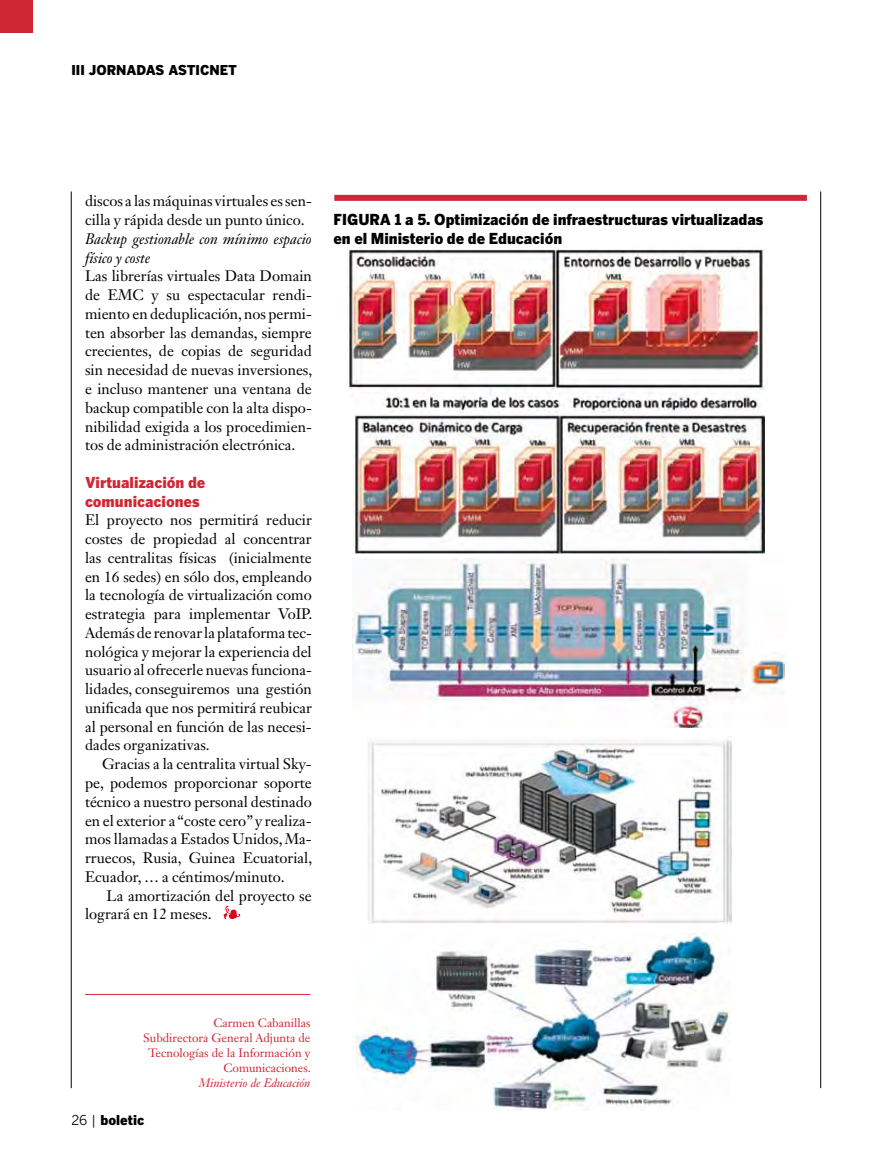
<style>
.page{position:relative;width:893px;height:1170px;background:#fff}
.page>*{position:absolute;margin:0;border:0;box-sizing:border-box;transform-origin:0 0}
.t1{font:15px/18.8px "Janson Text LT Std";color:#000;text-align:justify}
.t2{font:900 15px/18.8px "Benton Gothic";color:#000}
.t3{font:italic 15px/18.8px "Janson Text LT Std";color:#000}
.t4{font:900 15px/18.8px "Benton Gothic";color:#d02734}
.t5{font:900 13.5px "Benton Gothic";color:#000}
.t6{font:12px/15px "Janson Text LT Std";color:#d02734;text-align:right}
.t7{font:italic 12px "Janson Text LT Std";color:#d02734}
.s1{font-weight:400}
</style>
<div class="page">
<hr style="left:71px;top:191px;width:1px;height:897px;background:#000">
<hr style="left:820px;top:191px;width:1px;height:897px;background:#000">
<div style="left:0;top:0;width:33px;height:33px;background:#d02734"></div>
<svg style="left:223px;top:905px;width:17px;height:14px"></svg>
<hr style="left:85px;top:994px;width:226px;height:1px;background:#d02734">
<div style="left:334px;top:195px;width:473px;height:6px;background:#d02734"></div>
<img style="left:349px;top:249px;width:418px;height:164px">
<img style="left:354px;top:413px;width:411px;height:140px">
<img style="left:353px;top:558px;width:431px;height:169px">
<img style="left:368px;top:736px;width:363px;height:187px">
<img style="left:357px;top:933px;width:373px;height:177px">
<p class="t5" style="left:71px;top:61px;width:167px">III JORNADAS ASTICNET</p>
<p class="t1" style="left:85px;top:192px;width:228px">discos a las máquinas virtuales es sen&shy;cilla y rápida desde un punto único.</p>
<p class="t3" style="left:85px;top:229px;width:228px">Backup gestionable con mínimo espacio físico y coste</p>
<p class="t1" style="left:85px;top:267px;width:229px">Las librerías virtuales Data Domain de EMC y su espectacular rendi&shy;miento en deduplicación, nos permi&shy;ten absorber las demandas, siempre crecientes, de copias de seguridad sin necesidad de nuevas inversiones, e incluso mantener una ventana de backup compatible con la alta dispo&shy;nibilidad exigida a los procedimien&shy;tos de administración electrónica.</p>
<p class="t4" style="left:85px;top:472px;width:122px">Virtualización de comunicaciones</p>
<p class="t1" style="left:85px;top:510px;width:229px">El proyecto nos permitirá reducir costes de propiedad al concentrar las centralitas físicas (inicialmente en 16 sedes) en sólo dos, empleando la tecnología de virtualización como estrategia para implementar VoIP.<br>Además de renovar la plataforma tec&shy;nológica y mejorar la experiencia del usuario al ofrecerle nuevas funciona&shy;lidades, conseguiremos una gestión unificada que nos permitirá reubicar al personal en función de las necesi&shy;dades organizativas.</p>
<p class="t1" style="left:85px;top:754px;width:229px;text-indent:17px">Gracias a la centralita virtual Sky&shy;pe, podemos proporcionar soporte técnico a nuestro personal destinado en el exterior a “coste cero” y realiza&shy;mos llamadas a Estados Unidos, Ma&shy;rruecos, Rusia, Guinea Ecuatorial, Ecuador, … a céntimos/minuto.</p>
<p class="t1" style="left:85px;top:885px;width:228px;text-indent:22px">La amortización del proyecto se logrará en 12 meses.</p>
<p class="t2" style="left:333px;top:210px;width:431px;text-indent:61px">1 a 5. Optimización de infraestructuras virtualizadas en el Ministerio de de Educación</p>
<p class="t2" style="left:333px;top:210px;width:26px">FIGURA</p>
<p class="t6" style="left:143px;top:1015px;width:169px">Carmen Cabanillas<br>Subdirectora General Adjunta de<br>Tecnologías de la Información y<br>Comunicaciones.</p>
<p class="t7" style="left:199px;top:1075px;width:113px">Ministerio de Educación</p>
<p class="t5" style="left:71px;top:1111px;width:74px"><span class="s1">26 |</span> boletic</p>
</div>
